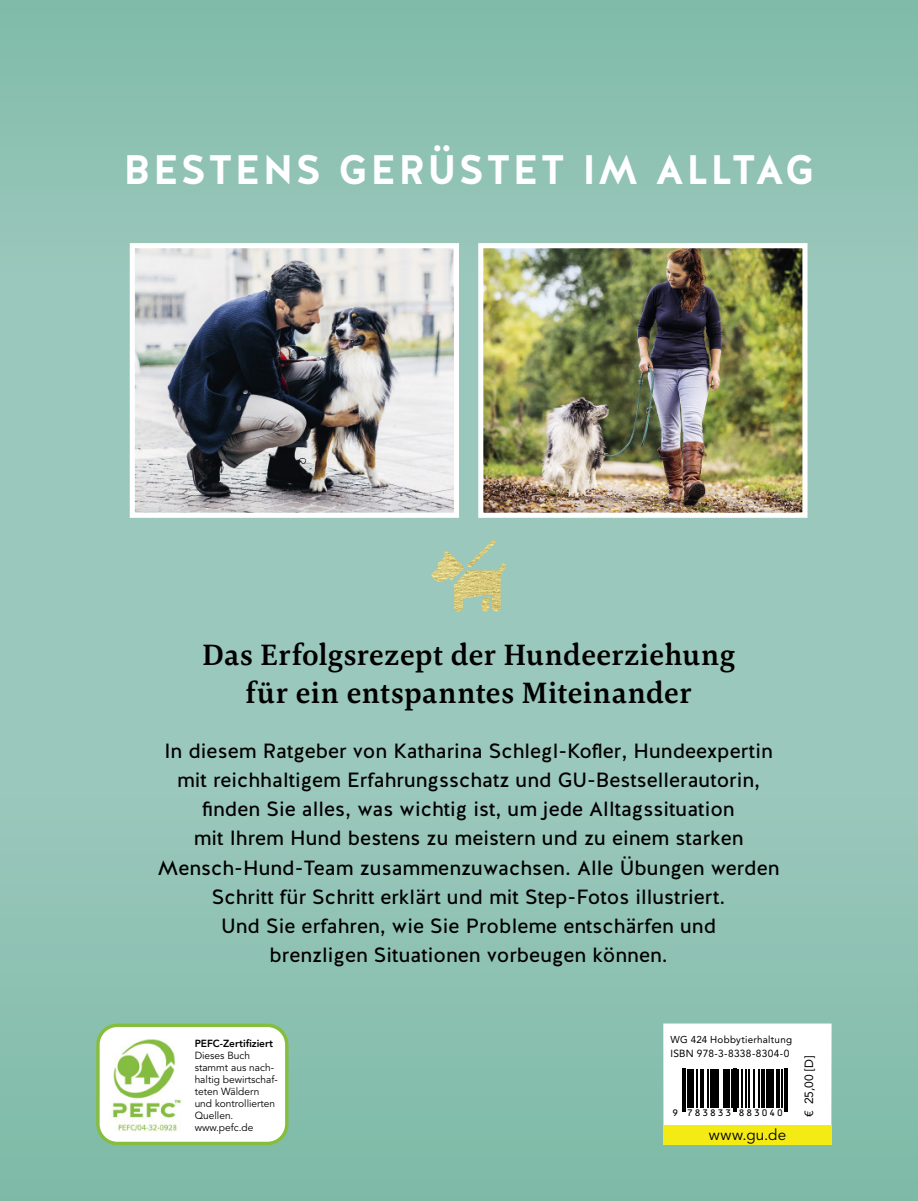
<style>
.page{position:relative;width:918px;height:1201px;background:#fff}
.page>*{position:absolute;margin:0;border:0;box-sizing:border-box;transform-origin:0 0}
.t1{font:700 41.12px "Halis GR";letter-spacing:.06em;color:#fff;scale:.96 1}
.t2{font:700 30.8px/37.8px "Carrara";letter-spacing:.015em;color:#000;text-align:center}
.t3{font:20.65px/29.2px "Halis GR";color:#000;text-align:center}
.t4{font:15.4px "Avenir LT Std";letter-spacing:.025em;color:#000}
.t5{font:11.9px "Avenir LT Std";color:#000}
.t6{font:10.33px/12.1px "Avenir LT Std";color:#000}
.t7{font:10.33px "Avenir LT Std";letter-spacing:.025em;color:#000}
.t8{font:800 10.33px "Avenir LT Std";color:#000}
.t9{font:9.97px "Avenir LT Std";letter-spacing:.025em;color:#000}
.t10{font:9.45px "OCRB";letter-spacing:.215em;color:#000}
</style>
<div class="page">
<div style="left:0;top:0;width:918px;height:1200px;background:#9bc8bc"></div>
<div style="left:0;top:0;width:918px;height:272px;background:#8bc1b1"></div>
<div style="left:0;top:797px;width:918px;height:403px;background:linear-gradient(to bottom,#9ac7bb,#7dbaa6)"></div>
<img style="left:484px;top:249px;width:317px;height:263px">
<div style="left:478px;top:243px;width:329px;height:275px;border:5px solid #fff"></div>
<img style="left:136px;top:249px;width:317px;height:263px">
<div style="left:130px;top:243px;width:329px;height:275px;border:5px solid #fff"></div>
<div style="left:98px;top:1025px;width:189px;height:118px;background:#fff;border-radius:19px"></div>
<div style="left:96px;top:1023px;width:192px;height:122px;border:3px solid #85bd3d;border-radius:19px"></div>
<img style="left:112px;top:1039px;width:69px;height:92px">
<div style="left:663px;top:1023px;width:168px;height:121px;background:#fff"></div>
<div style="left:663px;top:1125px;width:168px;height:20px;background:#f4eb15"></div>
<hr style="left:682px;top:1068px;width:1px;height:44px;background:#000">
<hr style="left:685px;top:1068px;width:1px;height:44px;background:#000">
<hr style="left:687px;top:1068px;width:3px;height:39px;background:#000">
<hr style="left:691px;top:1068px;width:2px;height:39px;background:#000">
<hr style="left:697px;top:1068px;width:1px;height:39px;background:#000">
<hr style="left:700px;top:1068px;width:1px;height:39px;background:#000">
<hr style="left:702px;top:1068px;width:1px;height:39px;background:#000">
<hr style="left:708px;top:1068px;width:1px;height:39px;background:#000">
<hr style="left:710px;top:1068px;width:2px;height:39px;background:#000">
<hr style="left:713px;top:1068px;width:4px;height:39px;background:#000">
<hr style="left:718px;top:1068px;width:1px;height:39px;background:#000">
<hr style="left:723px;top:1068px;width:1px;height:39px;background:#000">
<div style="left:725px;top:1068px;width:5px;height:39px;background:#000"></div>
<hr style="left:731px;top:1068px;width:1px;height:39px;background:#000">
<hr style="left:733px;top:1068px;width:1px;height:44px;background:#000">
<hr style="left:735px;top:1068px;width:1px;height:44px;background:#000">
<hr style="left:737px;top:1068px;width:2px;height:39px;background:#000">
<hr style="left:741px;top:1068px;width:1px;height:39px;background:#000">
<hr style="left:745px;top:1068px;width:1px;height:39px;background:#000">
<hr style="left:748px;top:1068px;width:2px;height:39px;background:#000">
<hr style="left:753px;top:1068px;width:1px;height:39px;background:#000">
<hr style="left:758px;top:1068px;width:2px;height:39px;background:#000">
<hr style="left:761px;top:1068px;width:3px;height:39px;background:#000">
<hr style="left:766px;top:1068px;width:1px;height:39px;background:#000">
<hr style="left:768px;top:1068px;width:1px;height:39px;background:#000">
<hr style="left:771px;top:1068px;width:3px;height:39px;background:#000">
<hr style="left:776px;top:1068px;width:3px;height:39px;background:#000">
<hr style="left:782px;top:1068px;width:1px;height:39px;background:#000">
<hr style="left:784px;top:1068px;width:1px;height:44px;background:#000">
<hr style="left:786px;top:1068px;width:1px;height:44px;background:#000">
<img style="left:453px;top:563px;width:53px;height:48px">
<img style="left:480px;top:596px;width:9px;height:16px">
<img style="left:467px;top:539px;width:29px;height:29px">
<img style="left:431px;top:551px;width:34px;height:32px">
<h1 class="t1" style="left:123px;top:145px;width:720px">BESTENS GERÜSTET IM ALLTAG</h1>
<h2 class="t2" style="left:203px;top:638px;width:534px">Das Erfolgsrezept der Hundeerziehung für ein entspanntes Miteinander</h2>
<p class="t3" style="left:158px;top:736px;width:623px">In diesem Ratgeber von Katharina Schlegl-Kofler, Hundeexpertin mit reichhaltigem Erfahrungsschatz und GU-Bestsellerautorin, finden Sie alles, was wichtig ist, um jede Alltagssituation<br>mit Ihrem Hund bestens zu meistern und zu einem starken Mensch-Hund-Team zusammenzuwachsen. Alle Übungen werden Schritt für Schritt erklärt und mit Step-Fotos illustriert.<br>Und Sie erfahren, wie Sie Probleme entschärfen und<br>brenzligen Situationen vorbeugen können.</p>
<p class="t8" style="left:195px;top:1037px;width:80px">PEFC-Zertifiziert</p>
<p class="t6" style="left:195px;top:1050px;width:85px">Dieses Buch stammt aus nach&shy;haltig bewirtschaf&shy;teten Wäldern und kontrollierten<br>Quellen. www.pefc.de</p>
<p class="t9" style="left:670px;top:1035px;width:123px">WG 424 Hobbytierhaltung</p>
<p class="t7" style="left:670px;top:1049px;width:121px">ISBN 978-3-8338-8304-0</p>
<p class="t10" style="left:672px;top:1109px;width:112px">9 783833 883040</p>
<p class="t4" style="left:708px;top:1127px;width:79px">www.gu.de</p>
<p class="t5" style="left:804px;top:1116px;width:63px;rotate:-90deg">€ 25,00 [D]</p>
</div>
